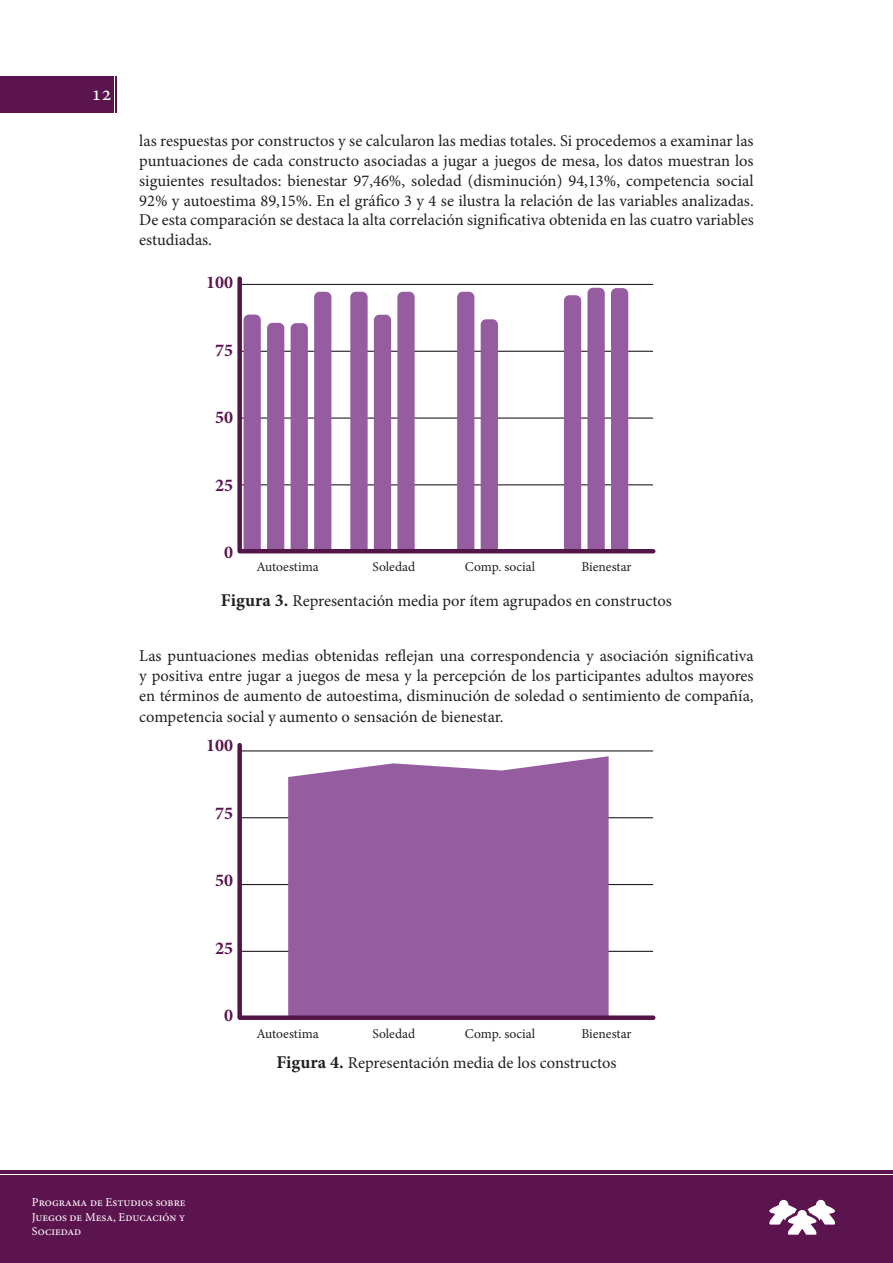
<style>
.page{position:relative;width:893px;height:1263px;background:#fff}
.page>*{position:absolute;margin:0;border:0;box-sizing:border-box;transform-origin:0 0}
.t1{font:21px "Minion Pro";color:#fff}
.t2{font:700 18px "Minion Pro";color:#5c144e}
.t3{font:16.5px/19.8px "Minion Pro";color:#231f20;text-align:justify}
.t4{font:13.5px "Minion Pro";color:#231f20}
.t5{font:12px/14.4px "Minion Pro";color:#fff;text-align:justify}
.s1{font-weight:700;font-size:18px}
</style>
<div class="page">
<div style="left:0;top:77px;width:114px;height:36px;background:#5c144e"></div>
<hr style="left:115px;top:77px;width:3px;height:36px;background:#5c144e">
<hr style="left:117px;top:77px;width:3px;height:36px;background:#fff">
<div style="left:0;top:1176px;width:893px;height:87px;background:#5c144e"></div>
<hr style="left:0;top:1171px;width:893px;height:3px;background:#5c144e">
<svg style="left:769px;top:1199px;width:66px;height:36px"></svg>
<svg style="left:237px;top:276px;width:419px;height:278px"></svg>
<svg style="left:237px;top:743px;width:419px;height:277px"></svg>
<p class="t1" style="left:91px;top:80px;width:22px">12</p>
<p class="t3" style="left:139px;top:131px;width:616px">las respuestas por constructos y se calcularon las medias totales. Si procedemos a examinar las puntuaciones de cada constructo asociadas a jugar a juegos de mesa, los datos muestran los siguientes resultados: bienestar 97,46%, soledad (disminución) 94,13%, competencia social 92% y autoestima 89,15%. En el gráfico 3 y 4 se ilustra la relación de las variables analizadas.<br>De esta comparación se destaca la alta correlación significativa obtenida en las cuatro variables estudiadas.</p>
<p class="t2" style="left:206px;top:270px;width:28px">100</p>
<p class="t2" style="left:215px;top:337px;width:19px">75</p>
<p class="t2" style="left:215px;top:405px;width:19px">50</p>
<p class="t2" style="left:215px;top:472px;width:19px">25</p>
<p class="t2" style="left:224px;top:540px;width:10px">0</p>
<p class="t4" style="left:256px;top:558px;width:64px">Autoestima</p>
<p class="t4" style="left:372px;top:558px;width:44px">Soledad</p>
<p class="t4" style="left:465px;top:558px;width:72px">Comp. social</p>
<p class="t4" style="left:581px;top:558px;width:52px">Bienestar</p>
<p class="t3" style="left:221px;top:591px;width:452px"><span class="s1">Figura 3.</span> Representación media por ítem agrupados en constructos</p>
<p class="t3" style="left:139px;top:646px;width:616px">Las puntuaciones medias obtenidas reflejan una correspondencia y asociación significativa y positiva entre jugar a juegos de mesa y la percepción de los participantes adultos mayores en términos de aumento de autoestima, disminución de soledad o sentimiento de compañía,</p>
<p class="t3" style="left:139px;top:707px;width:366px">competencia social y aumento o sensación de bienestar.</p>
<p class="t2" style="left:206px;top:732px;width:28px">100</p>
<p class="t2" style="left:215px;top:800px;width:19px">75</p>
<p class="t2" style="left:215px;top:867px;width:19px">50</p>
<p class="t2" style="left:215px;top:935px;width:19px">25</p>
<p class="t2" style="left:224px;top:1002px;width:10px">0</p>
<p class="t4" style="left:256px;top:1024px;width:64px">Autoestima</p>
<p class="t4" style="left:372px;top:1024px;width:44px">Soledad</p>
<p class="t4" style="left:465px;top:1024px;width:72px">Comp. social</p>
<p class="t4" style="left:581px;top:1024px;width:52px">Bienestar</p>
<p class="t3" style="left:276px;top:1053px;width:342px"><span class="s1">Figura 4.</span> Representación media de los constructos</p>
<p class="t5" style="left:32px;top:1195px;width:155px">Programa de Estudios sobre Juegos de Mesa, Educación y Sociedad</p>
</div>
